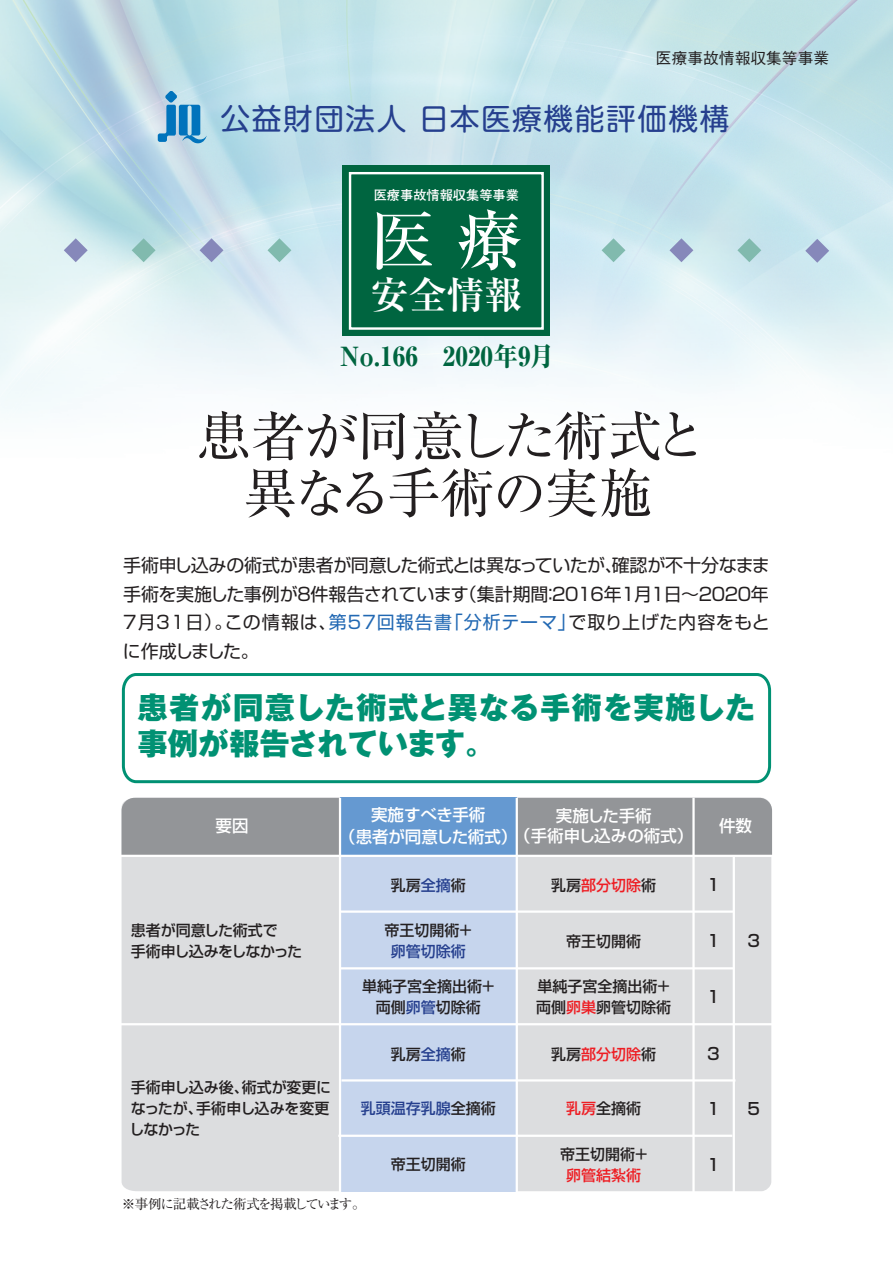
<style>
.page{position:relative;width:893px;height:1263px;background:#fff}
.page>*{position:absolute;margin:0;border:0;box-sizing:border-box;transform-origin:0 0}
.t1{font:500 65.4px "Ryumin Pro";color:#fff}
.t2{font:54px/57px "Ryumin Pro";letter-spacing:-.035em;color:#231f20;text-align:center}
.t3{font:700 37.95px "Ryumin Pro";color:#fff}
.t4{font:800 30.3px/36px "Gothic MB101 Pro";color:#009173}
.t5{font:29.85px "Shin M Go Pro";letter-spacing:.05em;color:#253f8e}
.t6{font:800 26.4px "Ryumin Pro";color:#006540;scale:.95 1}
.t7{font:18px/28.5px "Shin Go Pro";letter-spacing:.01em;color:#231f20;text-align:justify}
.t8{font:500 16.5px/22.5px "Shin Go Pro";color:#fff;text-align:center}
.t9{font:500 16.5px "Shin Go Pro";color:#231f20}
.t10{font:500 15.75px "Gothic BBB Pro";color:#231f20}
.t11{font:500 15px/21px "Shin Go Pro";color:#231f20;text-align:justify}
.t12{font:500 15px/21px "Shin Go Pro";letter-spacing:-.02em;color:#231f20}
.t13{font:500 15px "Shin Go Pro";color:#ee1d23}
.t14{font:500 15px "Shin Go Pro";color:#253f8e}
.t15{font:13.5px "Ryumin Pro";letter-spacing:-.125em;color:#231f20}
.t16{font:700 13.2px "Futo Go B101 Pro";color:#fff}
.s1{color:#2168b3}
.s2{color:#253f8e}
.s3{color:#231f20}
.s4{color:#ee1d23}
</style>
<div class="page">
<img style="left:0;top:0;width:893px;height:1183px">
<div style="left:122px;top:857px;width:649px;height:334px;background:#dcdddf"></div>
<div style="left:122px;top:798px;width:650px;height:57px;background:#939598"></div>
<div style="left:341px;top:798px;width:176px;height:58px;background:#6599d1"></div>
<div style="left:341px;top:856px;width:176px;height:336px;background:#c6d5ed"></div>
<svg style="left:602px;top:238px;width:23px;height:24px"></svg>
<svg style="left:669px;top:238px;width:24px;height:24px"></svg>
<svg style="left:805px;top:239px;width:24px;height:24px"></svg>
<svg style="left:737px;top:238px;width:24px;height:24px"></svg>
<svg style="left:132px;top:238px;width:24px;height:24px"></svg>
<svg style="left:200px;top:238px;width:23px;height:24px"></svg>
<svg style="left:64px;top:238px;width:24px;height:24px"></svg>
<svg style="left:267px;top:238px;width:24px;height:24px"></svg>
<div style="left:342px;top:165px;width:208px;height:171px;background:#006540"></div>
<div style="left:349px;top:172px;width:195px;height:158px;border:2px solid #fff"></div>
<svg style="left:158px;top:91px;width:49px;height:52px;background:#72b0d5"></svg>
<svg style="left:120px;top:671px;width:653px;height:114px"></svg>
<hr style="left:90px;top:855px;width:684px;height:2px;background:#fff">
<hr style="left:340px;top:910px;width:394px;height:3px;background:#fff">
<hr style="left:340px;top:967px;width:394px;height:2px;background:#fff">
<hr style="left:115px;top:1023px;width:659px;height:2px;background:#fff">
<hr style="left:341px;top:1079px;width:394px;height:2px;background:#fff">
<hr style="left:338px;top:1134px;width:394px;height:3px;background:#fff">
<hr style="left:339px;top:798px;width:2px;height:394px;background:#fff">
<hr style="left:733px;top:857px;width:2px;height:335px;background:#fff">
<hr style="left:692px;top:798px;width:3px;height:394px;background:#fff">
<hr style="left:516px;top:798px;width:2px;height:394px;background:#fff">
<p class="t10" style="left:656px;top:45px;width:175px">医療事故情報収集等事業</p>
<h3 class="t5" style="left:221px;top:94px;width:511px">公益財団法人 日本医療機能評価機構</h3>
<p class="t16" style="left:374px;top:184px;width:147px">医療事故情報収集等事業</p>
<h1 class="t1" style="left:370px;top:189px;width:154px">医 療</h1>
<h3 class="t3" style="left:370px;top:265px;width:153px">安全情報</h3>
<h3 class="t6" style="left:340px;top:336px;width:227px">No.166 2020年9月</h3>
<h2 class="t2" style="left:197px;top:404px;width:512px">患者が同意した術式と異なる手術の実施</h2>
<p class="t7" style="left:121px;top:549px;width:650px">手術申し込みの術式が患者が同意した術式とは異なっていたが、確認が不十分なまま手術を実施した事例が８件報告されています（集計期間：２０１６年１月１日～２０２０年７月31日）。この情報は、<span class="s1">第５７回報告書「分析テーマ」</span>で取り上げた内容をもとに作成しました。</p>
<h3 class="t4" style="left:138px;top:686px;width:619px">患者が同意した術式と異なる手術を実施した事例が報告されています。</h3>
<p class="t8" style="left:216px;top:813px;width:34px">要因</p>
<p class="t8" style="left:339px;top:801px;width:180px">実施すべき手術<br>（患者が同意した術式）</p>
<p class="t8" style="left:514px;top:804px;width:181px;line-height:19.5px">実施した手術<br>（手術申し込みの術式）</p>
<p class="t8" style="left:719px;top:813px;width:34px">件数</p>
<p class="t12" style="left:131px;top:918px;width:173px">患者が同意した術式で<br>手術申し込みをしなかった</p>
<p class="t11" style="left:130px;top:1075px;width:203px">手術申し込み後、術式が変更になったが、手術申し込みを変更しなかった</p>
<p class="t11" style="left:391px;top:873px;width:76px">乳房<span class="s2">全摘</span>術</p>
<p class="t11" style="left:385px;top:918px;width:90px">帝王切開術＋</p>
<p class="t14" style="left:391px;top:939px;width:76px">卵管切除術</p>
<p class="t11" style="left:362px;top:974px;width:135px;text-align:center">単純子宮全摘出術＋両側<span class="s2">卵管</span>切除術</p>
<p class="t11" style="left:391px;top:1042px;width:76px">乳房<span class="s2">全摘</span>術</p>
<p class="t14" style="left:361px;top:1096px;width:136px">乳頭温存乳腺<span class="s3">全摘術</span></p>
<p class="t11" style="left:391px;top:1152px;width:76px">帝王切開術</p>
<p class="t15" style="left:122px;top:1193px;width:245px">※事例に記載された術式を掲載しています。</p>
<p class="t13" style="left:551px;top:873px;width:107px"><span class="s3">乳房</span>部分切除<span class="s3">術</span></p>
<p class="t11" style="left:566px;top:929px;width:76px">帝王切開術</p>
<p class="t11" style="left:536px;top:974px;width:136px">単純子宮全摘出術＋両側<span class="s4">卵巣</span>卵管切除術</p>
<p class="t13" style="left:551px;top:1042px;width:107px"><span class="s3">乳房</span>部分切除<span class="s3">術</span></p>
<p class="t11" style="left:566px;top:1096px;width:77px"><span class="s4">乳房</span>全摘術</p>
<p class="t11" style="left:560px;top:1141px;width:90px">帝王切開術＋</p>
<p class="t13" style="left:566px;top:1162px;width:76px">卵管結紮術</p>
<p class="t9" style="left:707px;top:871px;width:14px">1</p>
<p class="t9" style="left:707px;top:927px;width:14px">1</p>
<p class="t9" style="left:707px;top:983px;width:14px">1</p>
<p class="t9" style="left:707px;top:1040px;width:14px">3</p>
<p class="t9" style="left:747px;top:927px;width:14px">3</p>
<p class="t9" style="left:707px;top:1095px;width:14px">1</p>
<p class="t9" style="left:747px;top:1095px;width:14px">5</p>
<p class="t9" style="left:707px;top:1151px;width:14px">1</p>
</div>
